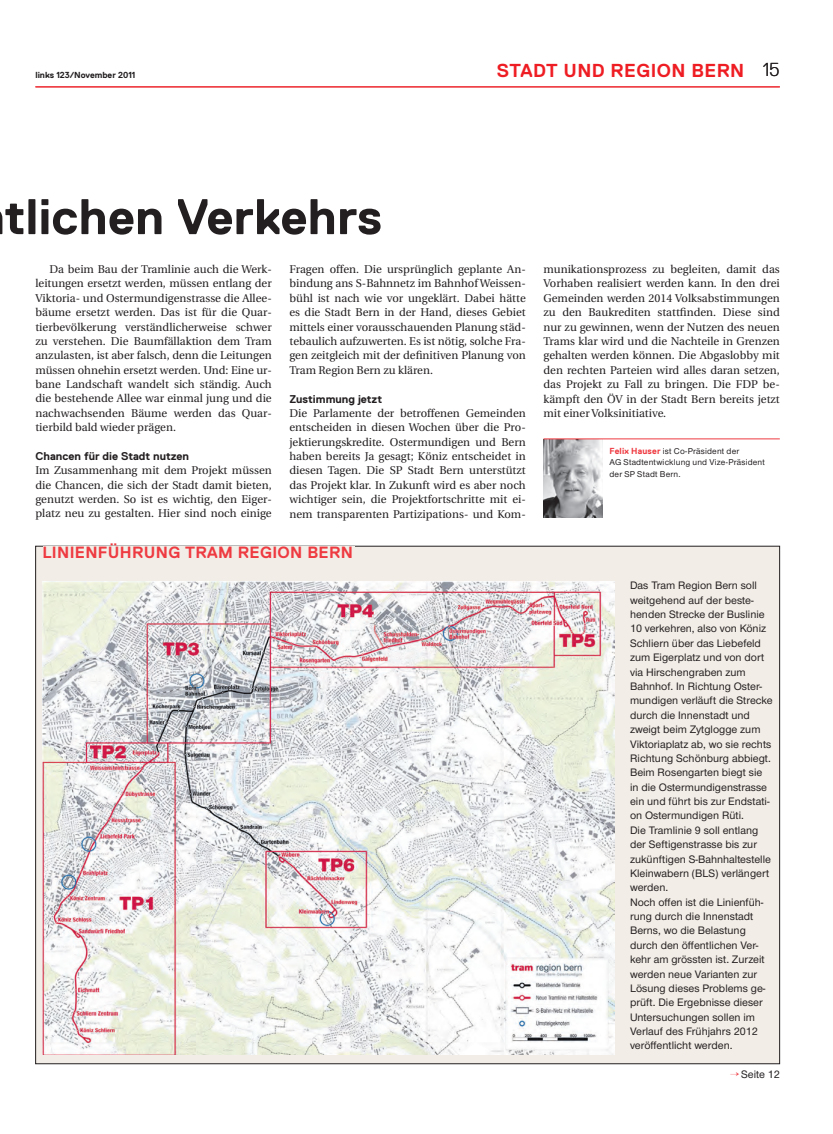
<style>
.page{position:relative;width:833px;height:1134px;background:#fff}
.page>*{position:absolute;margin:0;border:0;box-sizing:border-box;transform-origin:0 0}
.t1{font:700 50px "Replica";color:#231f20}
.t2{font:700 18.75px "Replica";letter-spacing:.025em;color:#ee1d23}
.t3{font:300 18.75px "Replica";color:#231f20}
.t4{font:700 16.25px "Replica";letter-spacing:.02em;color:#ee3a41}
.t5{font:11.25px/14.4px "Utopia";color:#231f20;text-align:justify}
.t6{font:500 11.25px/14.4px "Nimbus San Nov";color:#231f20}
.t7{font:700 11.25px "Replica";color:#231f20}
.t8{font:500 8.75px/11.9px "Nimbus San Nov";letter-spacing:.02em;color:#231f20}
.t9{font:700 8.75px "Replica";color:#231f20}
.s1{font-family:"Replica";font-weight:700;color:#ee3a41}
.s2{color:#ee3a41}
</style>
<div class="page">
<hr style="left:35px;top:86px;width:745px;height:1px;background:#ee3a41">
<div style="left:36px;top:546px;width:743px;height:518px;background:#f2ede6"></div>
<img style="left:543px;top:440px;width:59px;height:77px">
<hr style="left:543px;top:439px;width:237px;height:1px;background:#ee3a41">
<img style="left:43px;top:581px;width:571px;height:473px">
<p class="t9" style="left:35px;top:70px;width:102px">links 123/November 2011</p>
<h2 class="t2" style="left:497px;top:60px;width:126px">stadt und regi</h2>
<h2 class="t2" style="left:657px;top:60px;width:61px">on Bern</h2>
<h2 class="t3" style="left:762px;top:59px;width:19px">15</h2>
<h1 class="t1" style="left:4px;top:189px;width:379px">tlichen Verkehrs</h1>
<p class="t5" style="left:35px;top:262px;width:238px;text-align:left;text-indent:14px">Da beim Bau der Tramlinie auch die Werk&shy;leitungen ersetzt werden, müssen entlang der Viktoria- und Ostermundigenstrasse die Allee&shy;bäume ersetzt werden. Das ist für die Quar&shy;tierbevölkerung verständlicherweise schwer zu verstehen. Die Baumfällaktion dem Tram anzulasten, ist aber falsch, denn die Leitungen müssen ohnehin ersetzt werden. Und: Eine ur&shy;bane Landschaft wandelt sich ständig. Auch die bestehende Allee war einmal jung und die nachwachsenden Bäume werden das Quar&shy;tierbild bald wieder prägen.</p>
<p class="t7" style="left:35px;top:450px;width:155px">Chancen für die Stadt nutzen</p>
<p class="t5" style="left:35px;top:464px;width:238px">Im Zusammenhang mit dem Projekt müssen die Chancen, die sich der Stadt damit bieten, genutzt werden. So ist es wichtig, den Eiger&shy;platz neu zu gestalten. Hier sind noch einige</p>
<p class="t5" style="left:289px;top:262px;width:238px">Fragen offen. Die ursprünglich geplante An&shy;bindung ans S-Bahnnetz im Bahnhof Weissen&shy;bühl ist nach wie vor ungeklärt. Dabei hätte es die Stadt Bern in der Hand, dieses Gebiet mittels einer vorausschauenden Planung städ&shy;tebaulich aufzuwerten. Es ist nötig, solche Fra&shy;gen zeitgleich mit der definitiven Planung von Tram Region Bern zu klären.</p>
<p class="t7" style="left:289px;top:392px;width:94px">Zustimmung jetzt</p>
<p class="t5" style="left:289px;top:406px;width:238px">Die Parlamente der betroffenen Gemeinden entscheiden in diesen Wochen über die Pro&shy;jektierungskredite. Ostermundigen und Bern haben bereits Ja gesagt; Köniz entscheidet in diesen Tagen. Die SP Stadt Bern unterstützt das Projekt klar. In Zukunft wird es aber noch wichtiger sein, die Projektfortschritte mit ei&shy;nem transparenten Partizipations- und Kom-</p>
<h3 class="t4" style="left:43px;top:543px;width:20px">Linienf</h3>
<h3 class="t4" style="left:108px;top:543px;width:101px">ührung tram</h3>
<h3 class="t4" style="left:238px;top:543px;width:11px">regi</h3>
<h3 class="t4" style="left:277px;top:543px;width:42px">on bern</h3>
<p class="t5" style="left:543px;top:262px;width:238px">munikationsprozess zu begleiten, damit das Vorhaben realisiert werden kann. In den drei Gemeinden werden 2014 Volksabstimmungen zu den Baukrediten stattfinden. Diese sind nur zu gewinnen, wenn der Nutzen des neuen Trams klar wird und die Nachteile in Grenzen gehalten werden können. Die Abgaslobby mit den rechten Parteien wird alles daran setzen, das Projekt zu Fall zu bringen. Die FDP be&shy;kämpft den ÖV in der Stadt Bern bereits jetzt mit einer Volksinitiative.</p>
<p class="t8" style="left:609px;top:445px;width:157px"><span class="s1">Felix Hauser</span> ist Co-Präsident der<br>AG Stadtentwicklung und Vize-Präsident der SP Stadt Bern.</p>
<p class="t6" style="left:630px;top:578px;width:144px">Das Tram Region Bern soll weitgehend auf der beste&shy;henden Strecke der Buslinie<br>10 verkehren, also von Köniz<br>Schliern über das Liebefeld zum Eigerplatz und von dort via Hirschengraben zum<br>Bahnhof. In Richtung Oster&shy;mundigen verläuft die Strecke durch die Innenstadt und zweigt beim Zytglogge zum<br>Viktoriaplatz ab, wo sie rechts<br>Richtung Schönburg abbiegt.<br>Beim Rosengarten biegt sie in die Ostermundigenstrasse ein und führt bis zur Endstati&shy;on Ostermundigen Rüti.<br>Die Tramlinie 9 soll entlang der Seftigenstrasse bis zur zukünftigen S-Bahnhaltestelle<br>Kleinwabern (BLS) verlängert werden.<br>Noch offen ist die Linienfüh&shy;rung durch die Innenstadt<br>Berns, wo die Belastung durch den öffentlichen Ver&shy;kehr am grössten ist. Zurzeit werden neue Varianten zur<br>Lösung dieses Problems ge&shy;prüft. Die Ergebnisse dieser<br>Untersuchungen sollen im<br>Verlauf des Frühjahrs 2012 veröffentlicht werden.</p>
<p class="t6" style="left:730px;top:1067px;width:51px"><span class="s2">→</span>Seite 12</p>
</div>
